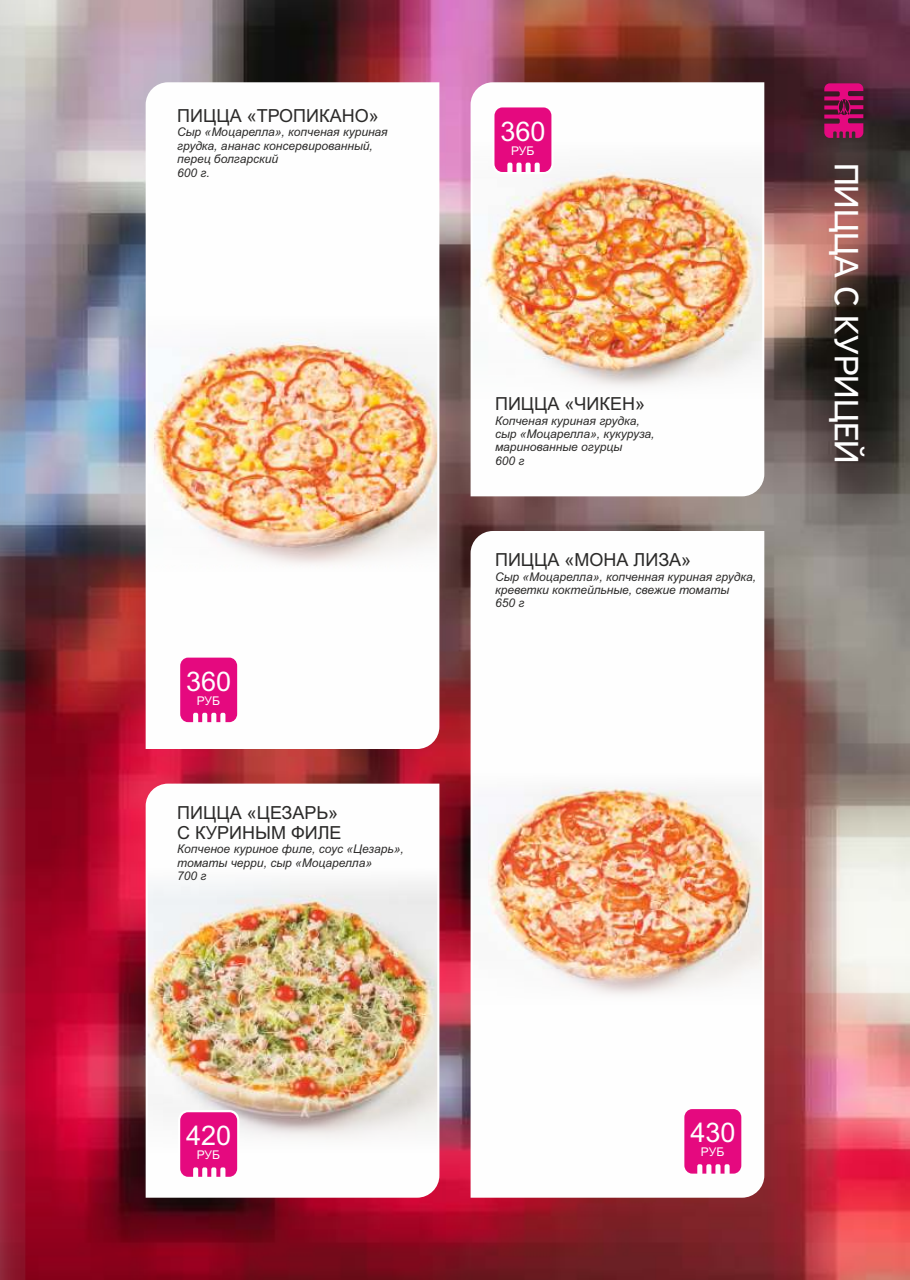
<style>
.page{position:relative;width:910px;height:1280px;background:#fff}
.page>*{position:absolute;margin:0;border:0;box-sizing:border-box;transform-origin:0 0}
.t1{font:36px "PF Highway Sans Pro";color:#fefefe}
.t2{font:27.15px "Arial";color:#fefefe}
.t3{font:18px/20.1px "Arial";color:#2b2a29}
.t4{font:italic 12px/13.4px "Arial";color:#2b2a29}
.t5{font:12px "Arial";letter-spacing:-.01em;color:#fefefe}
</style>
<div class="page">
<img style="left:0;top:0;width:910px;height:1280px">
<svg style="left:824px;top:83px;width:39px;height:55px"></svg>
<img style="left:145px;top:782px;width:295px;height:417px">
<svg style="left:178px;top:1110px;width:61px;height:69px"></svg>
<img style="left:469px;top:530px;width:296px;height:669px">
<svg style="left:682px;top:1107px;width:62px;height:69px"></svg>
<img style="left:145px;top:81px;width:295px;height:669px">
<svg style="left:178px;top:655px;width:61px;height:69px"></svg>
<img style="left:469px;top:81px;width:296px;height:416px">
<svg style="left:492px;top:105px;width:62px;height:69px"></svg>
<h3 class="t3" style="left:177px;top:107px;width:203px">ПИЦЦА «ТРОПИКАНО»</h3>
<p class="t4" style="left:177px;top:127px;width:212px">Сыр «Моцарелла», копченая куриная грудка, ананас консервированный, перец болгарский<br>600 г.</p>
<h2 class="t2" style="left:186px;top:671px;width:47px">360</h2>
<p class="t5" style="left:197px;top:696px;width:25px">РУБ</p>
<h3 class="t3" style="left:177px;top:804px;width:166px">ПИЦЦА «ЦЕЗАРЬ»<br>С КУРИНЫМ ФИЛЕ</h3>
<p class="t4" style="left:177px;top:844px;width:228px">Копченое куриное филе, соус «Цезарь», томаты черри, сыр «Моцарелла»<br>700 г</p>
<h2 class="t2" style="left:500px;top:121px;width:47px">360</h2>
<p class="t5" style="left:511px;top:146px;width:25px">РУБ</p>
<h3 class="t3" style="left:495px;top:395px;width:151px">ПИЦЦА «ЧИКЕН»</h3>
<p class="t4" style="left:495px;top:415px;width:161px">Копченая куриная грудка, сыр «Моцарелла», кукуруза, маринованные огурцы<br>600 г</p>
<h3 class="t3" style="left:495px;top:551px;width:198px">ПИЦЦА «МОНА ЛИЗА»</h3>
<p class="t4" style="left:495px;top:571px;width:263px">Сыр «Моцарелла», копченная куриная грудка, креветки коктейльные, свежие томаты<br>650 г</p>
<h1 class="t1" style="left:862px;top:163px;width:303px;rotate:90deg">ПИЦЦА С КУРИЦЕЙ</h1>
<h2 class="t2" style="left:186px;top:1125px;width:47px">420</h2>
<p class="t5" style="left:197px;top:1150px;width:25px">РУБ</p>
<h2 class="t2" style="left:690px;top:1122px;width:47px">430</h2>
<p class="t5" style="left:701px;top:1147px;width:25px">РУБ</p>
</div>
